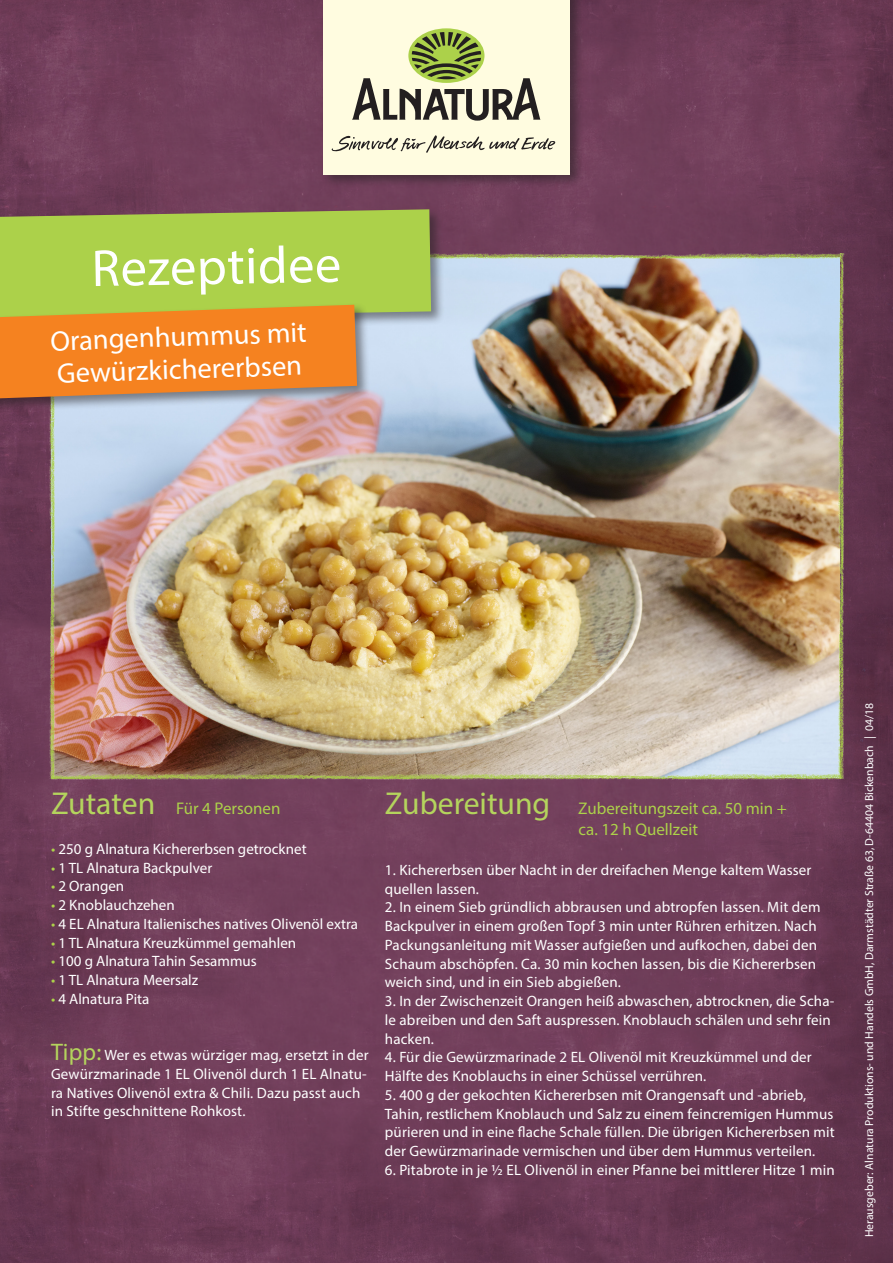
<style>
.page{position:relative;width:893px;height:1263px;background:#fff}
.page>*{position:absolute;margin:0;border:0;box-sizing:border-box;transform-origin:0 0}
.t1{font:52.5px "Myriad Pro";color:#fff}
.t2{font:28.5px "Myriad Pro";color:#fff}
.t3{font:16.95px/21.1px "Myriad Pro";color:#acd14a}
.t4{font:15px/18.8px "Myriad Pro";letter-spacing:.01em;color:#fff}
.t5{font:11.7px "Myriad Pro";color:#fff}
.s1{font-size:31.65px;color:#b4d45d}
.s2{color:#acd14a}
.s3{font-size:24px;color:#b4d45d}
</style>
<div class="page">
<img style="left:0;top:0;width:893px;height:1263px">
<img style="left:61px;top:265px;width:769px;height:502px">
<img style="left:830px;top:254px;width:14px;height:524px">
<img style="left:42px;top:413px;width:19px;height:365px">
<img style="left:51px;top:767px;width:789px;height:18px">
<img style="left:445px;top:246px;width:395px;height:19px">
<div style="left:321px;top:0;width:263px;height:189px;background:#231f20;opacity:.5"></div>
<div style="left:323px;top:0;width:247px;height:174px;background:#fffce0"></div>
<svg style="left:408px;top:28px;width:76px;height:55px"></svg>
<svg style="left:352px;top:32px;width:189px;height:89px"></svg>
<svg style="left:332px;top:135px;width:223px;height:18px"></svg>
<div style="left:0;top:207px;width:445px;height:126px;background:#231f20;opacity:.5"></div>
<div style="left:0;top:209px;width:431px;height:110px;background:#acd14a"></div>
<div style="left:0;top:303px;width:371px;height:110px;background:#231f20;opacity:.5"></div>
<svg style="left:0;top:305px;width:357px;height:93px;background:#e9882b"></svg>
<p class="t1" style="left:91px;top:236px;width:251px;rotate:-1deg">Rezeptidee</p>
<p class="t2" style="left:50px;top:323px;width:258px;rotate:-2deg">Orangenhummus mit</p>
<p class="t2" style="left:57px;top:356px;width:247px;rotate:-2deg">Gewürzkichererbsen</p>
<p class="t3" style="left:51px;top:797px;width:231px"><span class="s1">Zutaten</span> Für 4 Personen</p>
<p class="t4" style="left:51px;top:839px;width:257px"><span class="s2">•</span> 250 g Alnatura Kichererbsen getrocknet</p>
<p class="t4" style="left:51px;top:858px;width:163px"><span class="s2">•</span> 1 TL Alnatura Backpulver</p>
<p class="t4" style="left:51px;top:877px;width:75px"><span class="s2">•</span> 2 Orangen</p>
<p class="t4" style="left:51px;top:895px;width:125px"><span class="s2">•</span> 2 Knoblauchzehen</p>
<p class="t4" style="left:51px;top:914px;width:309px"><span class="s2">•</span> 4 EL Alnatura Italienisches natives Olivenöl extra</p>
<p class="t4" style="left:51px;top:933px;width:247px"><span class="s2">•</span> 1 TL Alnatura Kreuzkümmel gemahlen</p>
<p class="t4" style="left:51px;top:952px;width:207px"><span class="s2">•</span> 100 g Alnatura Tahin Sesammus</p>
<p class="t4" style="left:51px;top:970px;width:149px"><span class="s2">•</span> 1 TL Alnatura Meersalz</p>
<p class="t4" style="left:51px;top:989px;width:100px"><span class="s2">•</span> 4 Alnatura Pita</p>
<p class="t4" style="left:51px;top:1045px;width:319px"><span class="s3">Tipp:</span> Wer es etwas würziger mag, ersetzt in der Gewürzmarinade 1 EL Olivenöl durch 1 EL Alnatu&shy;ra Natives Olivenöl extra &amp; Chili. Dazu passt auch in Stifte geschnittene Rohkost.</p>
<p class="t3" style="left:579px;top:797px;width:210px;text-indent:-194px"><span class="s1">Zubereitung</span> Zubereitungszeit ca. 50 min + ca. 12 h Quellzeit</p>
<p class="t4" style="left:385px;top:860px;width:428px">1. Kichererbsen über Nacht in der dreifachen Menge kaltem Wasser quellen lassen.</p>
<p class="t4" style="left:385px;top:898px;width:437px">2. In einem Sieb gründlich abbrausen und abtropfen lassen. Mit dem Backpulver in einem großen Topf 3 min unter Rühren erhitzen. Nach Packungsanleitung mit Wasser aufgießen und aufkochen, dabei den Schaum abschöpfen. Ca. 30 min kochen lassen, bis die Kichererbsen weich sind, und in ein Sieb abgießen.</p>
<p class="t4" style="left:385px;top:991px;width:451px">3. In der Zwischenzeit Orangen heiß abwaschen, abtrocknen, die Scha&shy;le abreiben und den Saft auspressen. Knoblauch schälen und sehr fein hacken.</p>
<p class="t4" style="left:385px;top:1048px;width:428px">4. Für die Gewürzmarinade 2 EL Olivenöl mit Kreuzkümmel und der<br>Hälfte des Knoblauchs in einer Schüssel verrühren.</p>
<p class="t4" style="left:385px;top:1085px;width:451px">5. 400 g der gekochten Kichererbsen mit Orangensaft und -abrieb, Tahin, restlichem Knoblauch und Salz zu einem feincremigen Hummus pürieren und in eine flache Schale füllen. Die übrigen Kichererbsen mit der Gewürzmarinade vermischen und über dem Hummus verteilen.</p>
<p class="t4" style="left:385px;top:1160px;width:451px">6. Pitabrote in je ½ EL Olivenöl in einer Pfanne bei mittlerer Hitze 1 min</p>
<p class="t5" style="left:862px;top:1237px;width:536px;rotate:-90deg">Herausgeber: Alnatura Produktions- und Handels GmbH, Darmstädter Straße 63, D-64404 Bickenbach | 04/18</p>
</div>
